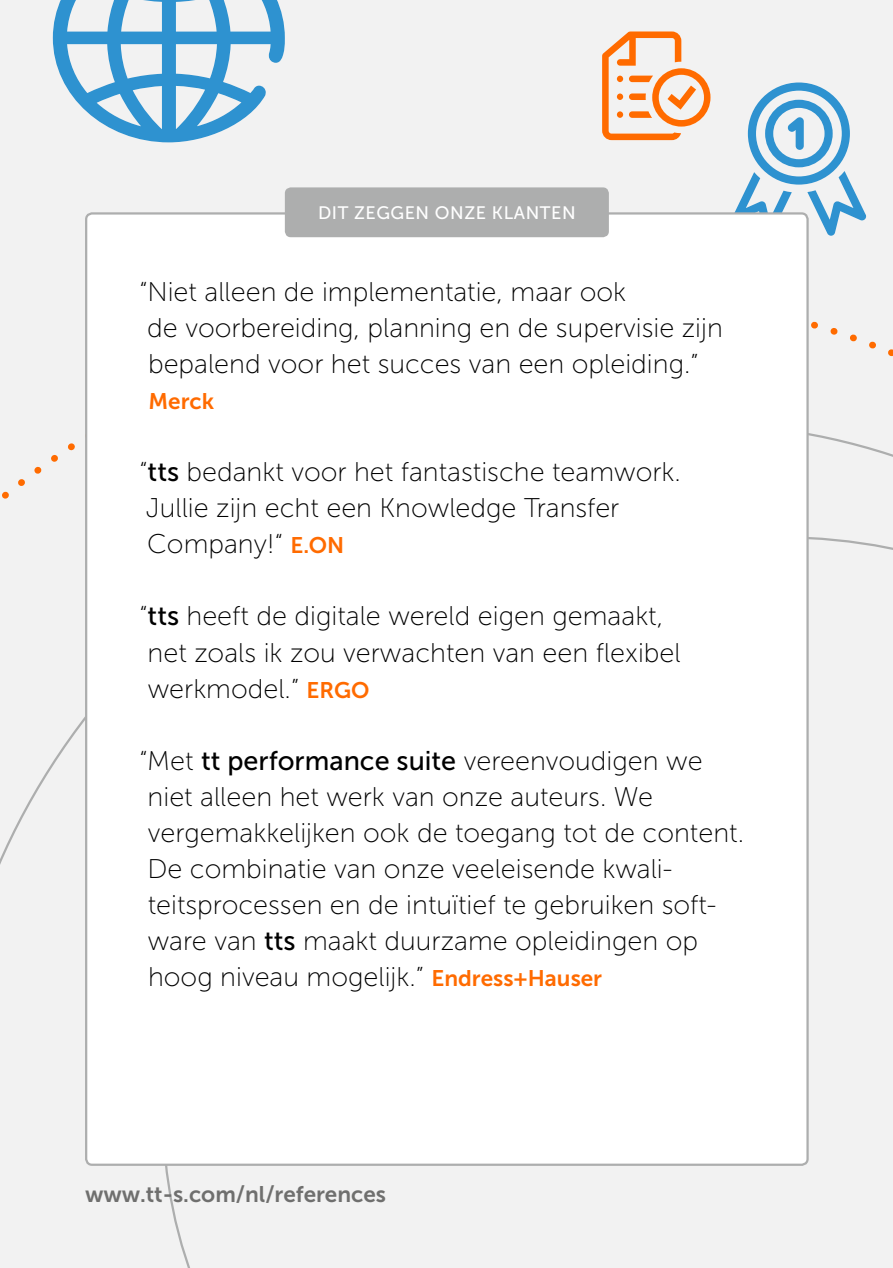
<style>
.page{position:relative;width:893px;height:1268px;background:#fff}
.page>*{position:absolute;margin:0;border:0;box-sizing:border-box;transform-origin:0 0}
.t1{font:27px/36px "Museo Sans 100";color:#000}
.t2{font:22.5px "Museo Sans 700";color:#6f6f6e}
.t3{font:22.5px "Museo Sans 700";color:#ff6b00}
.t4{font:18px "Museo Sans 500";letter-spacing:.03em;color:#fff}
.s1{font-family:"Museo Sans 500"}
.s2{font-family:"Museo Sans 700";font-size:22.5px;color:#ff6b00}
</style>
<div class="page">
<div style="left:0;top:0;width:893px;height:1267px;background:#f2f2f2"></div>
<svg style="left:735px;top:82px;width:131px;height:154px"></svg>
<svg style="left:53px;top:0;width:232px;height:142px"></svg>
<div style="left:86px;top:213px;width:722px;height:951px;background:#fff;border-radius:6px"></div>
<div style="left:285px;top:187px;width:324px;height:50px;background:#adaeae;border-radius:6px"></div>
<svg style="left:602px;top:31px;width:108px;height:109px"></svg>
<p class="t4" style="left:318px;top:203px;width:259px">DIT ZEGGEN ONZE KLANTEN</p>
<p class="t1" style="left:140px;top:274px;width:585px">“Niet alleen de implementatie, maar ook<br>de voorbereiding, planning en de supervisie zijn bepalend voor het succes van een opleiding.”</p>
<p class="t3" style="left:148px;top:389px;width:67px">Merck</p>
<p class="t1" style="left:140px;top:454px;width:543px">“<span class="s1">tts</span> bedankt voor het fantastische teamwork.<br>Jullie zijn echt een Knowledge Transfer<br>Company!“ <span class="s2">E.ON</span></p>
<p class="t1" style="left:140px;top:598px;width:543px">“<span class="s1">tts</span> heeft de digitale wereld eigen gemaakt, net zoals ik zou verwachten van een flexibel werkmodel.” <span class="s2">ERGO</span></p>
<p class="t1" style="left:140px;top:742px;width:606px">“Met <span class="s1">tt performance suite</span> vereenvoudigen we niet alleen het werk van onze auteurs. We vergemakkelijken ook de toegang tot de content.<br>De combinatie van onze veeleisende kwali&shy;teitsprocessen en de intuïtief te gebruiken soft&shy;ware van <span class="s1">tts</span> maakt duurzame opleidingen op hoog niveau mogelijk.” <span class="s2">Endress+Hauser</span></p>
<p class="t2" style="left:85px;top:1181px;width:303px">www.tt-s.com/nl/references</p>
</div>
